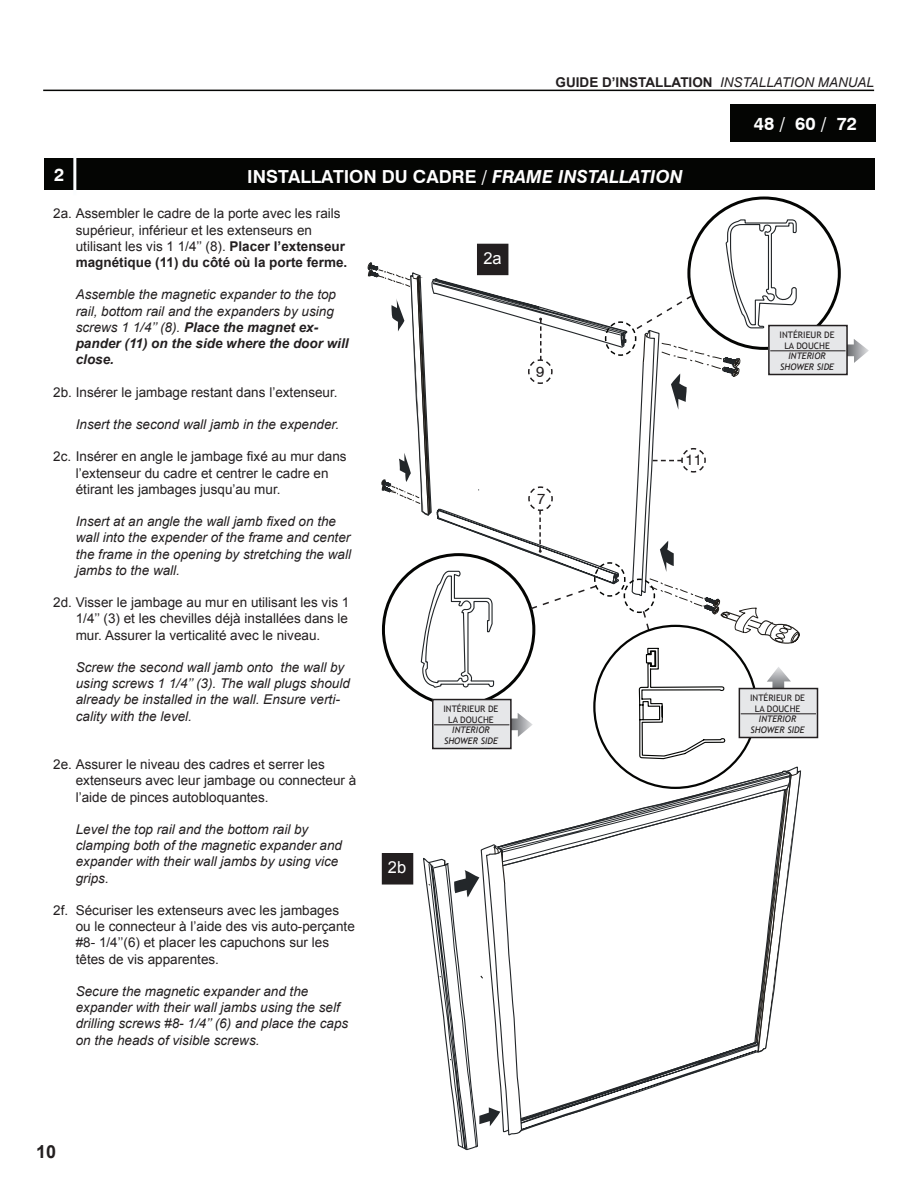
<style>
.page{position:relative;width:918px;height:1188px;background:#fff}
.page>*{position:absolute;margin:0;border:0;box-sizing:border-box;transform-origin:0 0}
.t1{font:700 18px "Swiss 721 BT";color:#fff}
.t2{font:700 18px "Arial";color:#231f20}
.t3{font:16.5px "Arial";color:#fff}
.t4{font:15px "Swiss 721 BT";color:#231f20}
.t5{font:italic 13.5px/16.2px "Arial";color:#231f20}
.t6{font:13.5px/16.2px "Arial";color:#231f20}
.t7{font:700 13.5px "Arial";color:#231f20}
.t8{font:9px/10.8px "Trebuchet MS";color:#231f20;text-align:center}
.t9{font:italic 9px/10.8px "Trebuchet MS";color:#231f20;text-align:center}
.s1{font-weight:400;font-style:italic}
.s2{font-style:italic}
.s3{font-weight:700}
</style>
<div class="page">
<div style="left:45px;top:159px;width:830px;height:31px;background:#040503"></div>
<hr style="left:73px;top:153px;width:3px;height:42px;background:#fbfdfe">
<hr style="left:43px;top:90px;width:831px;height:1px;background:#050604">
<div style="left:730px;top:104px;width:146px;height:37px;background:#040503"></div>
<svg style="left:848px;top:339px;width:21px;height:24px"></svg>
<div style="left:769px;top:326px;width:78px;height:48px;background:#e6e7e9"></div>
<div style="left:768px;top:325px;width:80px;height:50px;border:2px solid #231f20"></div>
<hr style="left:770px;top:351px;width:76px;height:1px;background:#231f20">
<svg style="left:368px;top:219px;width:434px;height:932px"></svg>
<div style="left:739px;top:689px;width:79px;height:48px;background:#e6e7e9"></div>
<div style="left:739px;top:688px;width:79px;height:50px;border:2px solid #231f20"></div>
<hr style="left:741px;top:714px;width:75px;height:1px;background:#231f20">
<p class="t7" style="left:556px;top:73px;width:320px">GUIDE D’INSTALLATION <span class="s1">INSTALLATION MANUAL</span></p>
<h1 class="t1" style="left:54px;top:164px;width:12px">2</h1>
<h1 class="t1" style="left:247px;top:166px;width:437px">INSTALLATION DU CADRE / <span class="s2">FRAME INSTALLATION</span></h1>
<p class="t6" style="left:76px;top:206px;width:273px;text-indent:-23px">2a. Assembler le cadre de la porte avec les rails supérieur, inférieur et les extenseurs en utilisant les vis 1 1/4’’ (8). <span class="s3">Placer l’extenseur magnétique (11) du côté où la porte ferme.</span></p>
<p class="t5" style="left:76px;top:287px;width:274px">Assemble the magnetic expander to the top rail, bottom rail and the expanders by using screws 1 1/4’’ (8). <span class="s3">Place the magnet ex&shy;pander (11) on the side where the door will close.</span></p>
<p class="t6" style="left:53px;top:384px;width:286px">2b. Insérer le jambage restant dans l’extenseur.</p>
<p class="t5" style="left:76px;top:416px;width:265px">Insert the second wall jamb in the expender.</p>
<p class="t6" style="left:76px;top:449px;width:272px;text-indent:-23px">2c. Insérer en angle le jambage fixé au mur dans l’extenseur du cadre et centrer le cadre en étirant les jambages jusqu’au mur.</p>
<p class="t5" style="left:76px;top:513px;width:277px">Insert at an angle the wall jamb fixed on the wall into the expender of the frame and center the frame in the opening by stretching the wall jambs to the wall.</p>
<p class="t6" style="left:76px;top:594px;width:275px;text-align:justify;text-indent:-23px">2d. Visser le jambage au mur en utilisant les vis 1<br>1/4’’ (3) et les chevilles déjà installées dans le mur. Assurer la verticalité avec le niveau.</p>
<p class="t5" style="left:76px;top:659px;width:276px">Screw the second wall jamb onto the wall by using screws 1 1/4’’ (3). The wall plugs should already be installed in the wall. Ensure verti&shy;cality with the level.</p>
<p class="t6" style="left:76px;top:756px;width:282px;text-indent:-23px">2e. Assurer le niveau des cadres et serrer les extenseurs avec leur jambage ou connecteur à l’aide de pinces autobloquantes.</p>
<p class="t5" style="left:76px;top:821px;width:268px">Level the top rail and the bottom rail by clamping both of the magnetic expander and expander with their wall jambs by using vice grips.</p>
<p class="t6" style="left:76px;top:902px;width:281px">Sécuriser les extenseurs avec les jambages ou le connecteur à l’aide des vis auto-perçante #8- 1/4’’(6) et placer les capuchons sur les têtes de vis apparentes.</p>
<p class="t5" style="left:76px;top:983px;width:274px">Secure the magnetic expander and the expander with their wall jambs using the self drilling screws #8- 1/4’’ (6) and place the caps on the heads of visible screws.</p>
<p class="t6" style="left:53px;top:902px;width:17px">2f.</p>
<p class="t3" style="left:388px;top:857px;width:20px">2b</p>
<p class="t3" style="left:483px;top:248px;width:20px">2a</p>
<p class="t4" style="left:536px;top:363px;width:10px">9</p>
<p class="t4" style="left:537px;top:489px;width:10px">7</p>
<p class="t8" style="left:443px;top:703px;width:56px">INTÉRIEUR DE<br>LA DOUCHE</p>
<p class="t9" style="left:444px;top:725px;width:55px">INTERIOR<br>SHOWER SIDE</p>
<h1 class="t2" style="left:36px;top:1140px;width:22px">10</h1>
<p class="t4" style="left:686px;top:451px;width:18px">11</p>
<h1 class="t1" style="left:754px;top:113px;width:105px">48 / 60 / 72</h1>
<p class="t8" style="left:780px;top:329px;width:56px">INTÉRIEUR DE<br>LA DOUCHE</p>
<p class="t9" style="left:780px;top:351px;width:55px">INTERIOR<br>SHOWER SIDE</p>
<p class="t8" style="left:750px;top:692px;width:56px">INTÉRIEUR DE<br>LA DOUCHE</p>
<p class="t9" style="left:751px;top:714px;width:55px">INTERIOR<br>SHOWER SIDE</p>
</div>
